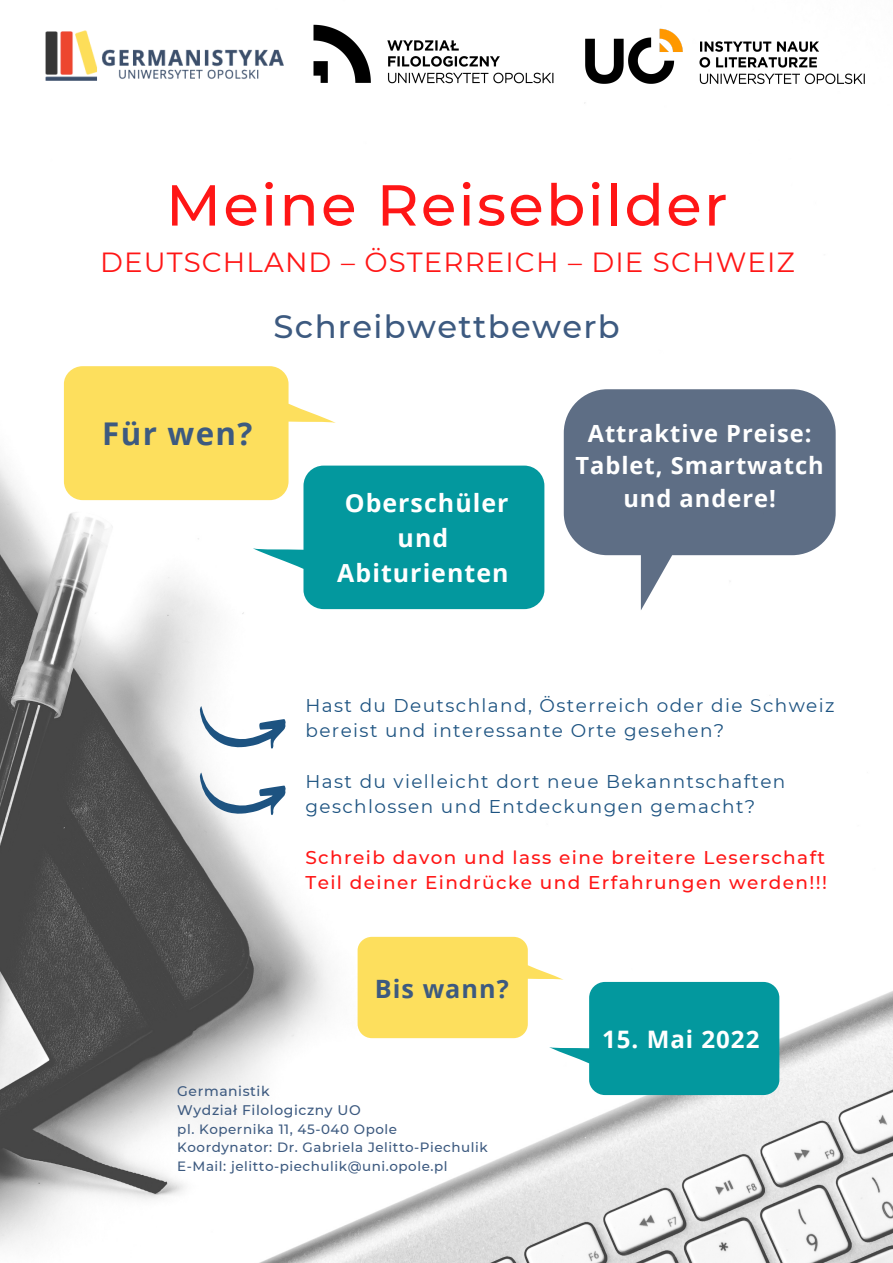
<style>
.page{position:relative;width:893px;height:1263px;background:#fff}
.page>*{position:absolute;margin:0;border:0;box-sizing:border-box;transform-origin:0 0}
.t1{font:500 57.68px "Montserrat";letter-spacing:.04em;color:#ff1616}
.t2{font:500 32.17px "Montserrat";letter-spacing:.04em;color:#3d5a80}
.t3{font:700 31.35px "Open Sans";letter-spacing:.04em;color:#3d5a80}
.t4{font:27.67px "Montserrat";letter-spacing:.04em;color:#ff1616}
.t5{font:700 25.2px "Open Sans";letter-spacing:.04em;color:#3d5a80}
.t6{font:700 24.97px "Open Sans";letter-spacing:.04em;color:#fff}
.t7{font:700 24.08px "Open Sans";letter-spacing:.04em;color:#fff}
.t8{font:700 23.7px/32.6px "Open Sans";letter-spacing:.04em;color:#fff;text-align:center}
.t9{font:18.45px/25.3px "Montserrat";letter-spacing:.075em;color:#1d5381}
.t10{font:500 18.45px/25.3px "Montserrat";letter-spacing:.075em;color:#ff1616}
.t11{font:500 13.95px "Montserrat";letter-spacing:.04em;color:#3d5a80}
.t12{font:500 13.42px "Montserrat";letter-spacing:.04em;color:#3d5a80}
</style>
<div class="page">
<img style="left:0;top:102px;width:893px;height:1161px">
<img style="left:45px;top:30px;width:239px;height:51px">
<img style="left:585px;top:28px;width:280px;height:57px">
<img style="left:313px;top:24px;width:241px;height:60px">
<svg style="left:64px;top:366px;width:480px;height:243px"></svg>
<svg style="left:564px;top:389px;width:271px;height:221px;fill:#5e6e85"></svg>
<svg style="left:200px;top:706px;width:86px;height:43px"></svg>
<svg style="left:200px;top:772px;width:86px;height:43px"></svg>
<svg style="left:357px;top:937px;width:422px;height:158px"></svg>
<p class="t1" style="left:166px;top:170px;width:563px">Meine Reisebilder</p>
<p class="t4" style="left:100px;top:245px;width:696px">DEUTSCHLAND – ÖSTERREICH – DIE SCHWEIZ</p>
<p class="t2" style="left:274px;top:307px;width:348px">Schreibwettbewerb</p>
<p class="t3" style="left:102px;top:412px;width:151px">Für wen?</p>
<p class="t6" style="left:345px;top:486px;width:165px">Oberschüler</p>
<p class="t6" style="left:397px;top:520px;width:52px">und</p>
<p class="t6" style="left:337px;top:555px;width:173px">Abiturienten</p>
<p class="t8" style="left:575px;top:416px;width:250px">Attraktive Preise:<br>Tablet, Smartwatch und andere!</p>
<p class="t9" style="left:305px;top:692px;width:531px">Hast du Deutschland, Österreich oder die Schweiz bereist und interessante Orte gesehen?</p>
<p class="t9" style="left:305px;top:768px;width:481px">Hast du vielleicht dort neue Bekanntschaften geschlossen und Entdeckungen gemacht?</p>
<p class="t10" style="left:305px;top:844px;width:523px">Schreib davon und lass eine breitere Leserschaft<br>Teil deiner Eindrücke und Erfahrungen werden!!!</p>
<p class="t5" style="left:375px;top:971px;width:136px">Bis wann?</p>
<p class="t7" style="left:602px;top:1022px;width:159px">15. Mai 2022</p>
<p class="t11" style="left:177px;top:1083px;width:94px">Germanistik</p>
<p class="t11" style="left:177px;top:1102px;width:185px">Wydział Filologiczny UO</p>
<p class="t12" style="left:177px;top:1121px;width:221px">pl. Kopernika 11, 45-040 Opole</p>
<p class="t12" style="left:177px;top:1139px;width:312px">Koordynator: Dr. Gabriela Jelitto-Piechulik</p>
<p class="t12" style="left:177px;top:1158px;width:272px">E-Mail: jelitto-piechulik@uni.opole.pl</p>
</div>
